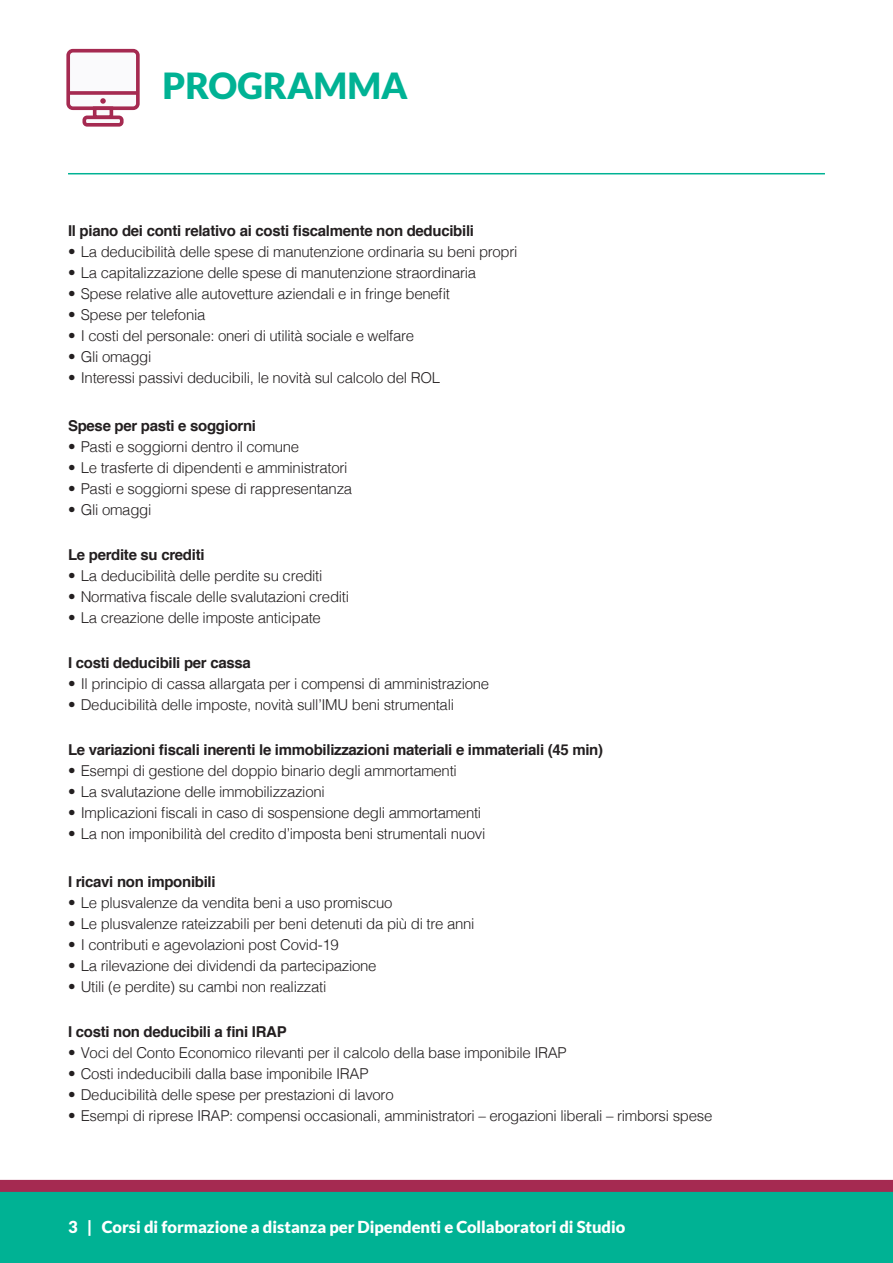
<style>
.page{position:relative;width:893px;height:1263px;background:#fff}
.page>*{position:absolute;margin:0;border:0;box-sizing:border-box;transform-origin:0 0}
.t1{font:900 36px "Lato";color:#00b294}
.t2{font:900 16.5px "Lato";letter-spacing:-.005em;color:#fff}
.t3{font:300 15px "Helvetica";letter-spacing:-.02em;color:#231f20}
.t4{font:700 15px "Helvetica";letter-spacing:-.02em;color:#231f20}
</style>
<div class="page">
<svg style="left:0;top:1180px;width:893px;height:83px;background:#179e8a"></svg>
<hr style="left:68px;top:173px;width:757px;height:1px;background:#00b294">
<div style="left:68px;top:51px;width:70px;height:57px;background:#fafafc;border-radius:5px"></div>
<div style="left:66px;top:49px;width:74px;height:61px;border:4px solid #a52a51;border-radius:5px"></div>
<svg style="left:68px;top:91px;width:70px;height:4px"></svg>
<svg style="left:100px;top:98px;width:6px;height:6px"></svg>
<div style="left:93px;top:106px;width:20px;height:13px;background:#fafafc;border:4px solid #a52a51"></div>
<div style="left:84px;top:117px;width:38px;height:8px;background:#fafafc;border-radius:3px"></div>
<div style="left:82px;top:116px;width:42px;height:11px;border:4px solid #a52a51;border-radius:3px"></div>
<p class="t1" style="left:163px;top:65px;width:247px">PROGRAMMA</p>
<p class="t4" style="left:68px;top:218px;width:408px">Il piano dei conti relativo ai costi fiscalmente non deducibili</p>
<p class="t3" style="left:68px;top:238px;width:451px">• La deducibilità delle spese di manutenzione ordinaria su beni propri</p>
<p class="t3" style="left:68px;top:259px;width:410px">• La capitalizzazione delle spese di manutenzione straordinaria</p>
<p class="t3" style="left:68px;top:280px;width:383px">• Spese relative alle autovetture aziendali e in fringe benefit</p>
<p class="t3" style="left:68px;top:301px;width:139px">• Spese per telefonia</p>
<p class="t3" style="left:68px;top:322px;width:348px">• I costi del personale: oneri di utilità sociale e welfare</p>
<p class="t3" style="left:68px;top:343px;width:85px">• Gli omaggi</p>
<p class="t3" style="left:68px;top:364px;width:374px">• Interessi passivi deducibili, le novità sul calcolo del ROL</p>
<p class="t4" style="left:68px;top:413px;width:190px">Spese per pasti e soggiorni</p>
<p class="t3" style="left:68px;top:433px;width:233px">• Pasti e soggiorni dentro il comune</p>
<p class="t3" style="left:68px;top:454px;width:281px">• Le trasferte di dipendenti e amministratori</p>
<p class="t3" style="left:68px;top:475px;width:286px">• Pasti e soggiorni spese di rappresentanza</p>
<p class="t3" style="left:68px;top:496px;width:85px">• Gli omaggi</p>
<p class="t4" style="left:68px;top:542px;width:138px">Le perdite su crediti</p>
<p class="t3" style="left:68px;top:562px;width:256px">• La deducibilità delle perdite su crediti</p>
<p class="t3" style="left:68px;top:583px;width:283px">• Normativa fiscale delle svalutazioni crediti</p>
<p class="t3" style="left:68px;top:604px;width:254px">• La creazione delle imposte anticipate</p>
<p class="t4" style="left:68px;top:650px;width:184px">I costi deducibili per cassa</p>
<p class="t3" style="left:68px;top:670px;width:423px">• Il principio di cassa allargata per i compensi di amministrazione</p>
<p class="t3" style="left:68px;top:691px;width:387px">• Deducibilità delle imposte, novità sull’IMU beni strumentali</p>
<p class="t4" style="left:68px;top:737px;width:537px">Le variazioni fiscali inerenti le immobilizzazioni materiali e immateriali (45 min)</p>
<p class="t3" style="left:68px;top:757px;width:390px">• Esempi di gestione del doppio binario degli ammortamenti</p>
<p class="t3" style="left:68px;top:778px;width:258px">• La svalutazione delle immobilizzazioni</p>
<p class="t3" style="left:68px;top:799px;width:415px">• Implicazioni fiscali in caso di sospensione degli ammortamenti</p>
<p class="t3" style="left:68px;top:820px;width:419px">• La non imponibilità del credito d’imposta beni strumentali nuovi</p>
<p class="t4" style="left:68px;top:869px;width:149px">I ricavi non imponibili</p>
<p class="t3" style="left:68px;top:889px;width:326px">• Le plusvalenze da vendita beni a uso promiscuo</p>
<p class="t3" style="left:68px;top:910px;width:408px">• Le plusvalenze rateizzabili per beni detenuti da più di tre anni</p>
<p class="t3" style="left:68px;top:931px;width:272px">• I contributi e agevolazioni post Covid-19</p>
<p class="t3" style="left:68px;top:952px;width:310px">• La rilevazione dei dividendi da partecipazione</p>
<p class="t3" style="left:68px;top:973px;width:260px">• Utili (e perdite) su cambi non realizzati</p>
<p class="t4" style="left:68px;top:1019px;width:220px">I costi non deducibili a fini IRAP</p>
<p class="t3" style="left:68px;top:1039px;width:500px">• Voci del Conto Economico rilevanti per il calcolo della base imponibile IRAP</p>
<p class="t3" style="left:68px;top:1060px;width:302px">• Costi indeducibili dalla base imponibile IRAP</p>
<p class="t3" style="left:68px;top:1081px;width:327px">• Deducibilità delle spese per prestazioni di lavoro</p>
<p class="t3" style="left:68px;top:1102px;width:646px">• Esempi di riprese IRAP: compensi occasionali, amministratori – erogazioni liberali – rimborsi spese</p>
<p class="t2" style="left:68px;top:1217px;width:559px">3 | Corsi di formazione a distanza per Dipendenti e Collaboratori di Studio</p>
</div>
